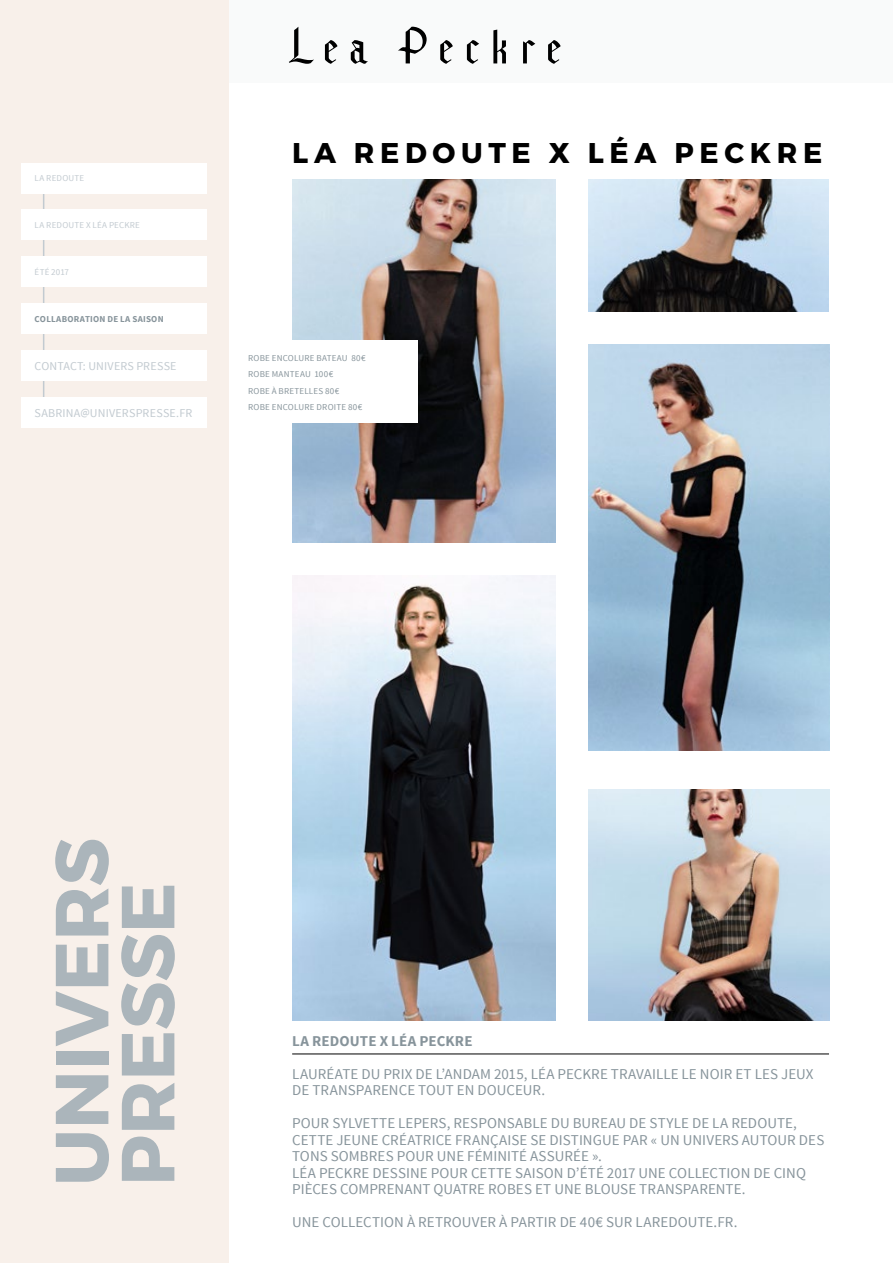
<style>
.page{position:relative;width:893px;height:1263px;background:#fff}
.page>*{position:absolute;margin:0;border:0;box-sizing:border-box;transform-origin:0 0}
.t1{font:700 75px/66px "Montserrat";color:#abb5bb}
.t2{font:700 28.5px "Montserrat";letter-spacing:.2em;color:#000}
.t3{font:15px/16.5px "Source Sans Pro";color:#87949b}
.t4{font:700 15px "Source Sans Pro";letter-spacing:.005em;color:#87949b}
.t5{font:12px "Source Sans Pro";letter-spacing:.015em;color:#c2cad0}
.t6{font:9px/16.5px "Source Sans Pro";letter-spacing:.02em;color:#87949b}
.t7{font:9px "Source Sans Pro";letter-spacing:.02em;color:#c2cad0}
.t8{font:700 9px "Source Sans Pro";letter-spacing:.025em;color:#87949b}
</style>
<div class="page">
<div style="left:0;top:0;width:893px;height:82px;background:#f9fafa"></div>
<svg style="left:325px;top:40px;width:12px;height:24px"></svg>
<svg style="left:351px;top:40px;width:17px;height:24px"></svg>
<svg style="left:440px;top:40px;width:13px;height:24px"></svg>
<svg style="left:467px;top:40px;width:12px;height:24px"></svg>
<svg style="left:493px;top:30px;width:13px;height:33px"></svg>
<svg style="left:523px;top:40px;width:12px;height:23px"></svg>
<svg style="left:548px;top:40px;width:13px;height:24px"></svg>
<svg style="left:289px;top:27px;width:25px;height:37px"></svg>
<svg style="left:398px;top:27px;width:29px;height:36px"></svg>
<div style="left:0;top:0;width:228px;height:1263px;background:#f8f0ea"></div>
<img style="left:292px;top:575px;width:264px;height:446px">
<img style="left:589px;top:179px;width:239px;height:132px">
<img style="left:589px;top:344px;width:240px;height:406px">
<img style="left:589px;top:790px;width:240px;height:231px">
<img style="left:292px;top:179px;width:264px;height:363px">
<div style="left:242px;top:340px;width:176px;height:82px;background:#fff"></div>
<hr style="left:292px;top:1053px;width:537px;height:1px;background:#000">
<hr style="left:43px;top:178px;width:1px;height:235px;background:#c2cad0">
<div style="left:21px;top:163px;width:186px;height:30px;background:#fff"></div>
<div style="left:21px;top:210px;width:186px;height:30px;background:#fff"></div>
<div style="left:21px;top:257px;width:186px;height:30px;background:#fff"></div>
<div style="left:21px;top:304px;width:186px;height:30px;background:#fff"></div>
<div style="left:21px;top:351px;width:186px;height:30px;background:#fff"></div>
<div style="left:21px;top:398px;width:186px;height:30px;background:#fff"></div>
<p class="t7" style="left:35px;top:173px;width:51px">LA REDOUTE</p>
<p class="t7" style="left:35px;top:220px;width:107px">LA REDOUTE X LÉA PECKRE</p>
<p class="t7" style="left:35px;top:267px;width:36px">ÉTÉ 2017</p>
<p class="t8" style="left:35px;top:313px;width:130px">COLLABORATION DE LA SAISON</p>
<p class="t5" style="left:35px;top:359px;width:143px">CONTACT: UNIVERS PRESSE</p>
<p class="t5" style="left:35px;top:406px;width:159px">SABRINA@UNIVERSPRESSE.FR</p>
<h2 class="t2" style="left:292px;top:135px;width:532px">LA REDOUTE X LÉA PECKRE</h2>
<p class="t6" style="left:248px;top:350px;width:119px">ROBE ENCOLURE BATEAU 80€<br>ROBE MANTEAU 100€<br>ROBE À BRETELLES 80€<br>ROBE ENCOLURE DROITE 80€</p>
<h1 class="t1" style="left:50px;top:1186px;width:350px;rotate:-90deg">UNIVERS<br>PRESSE</h1>
<p class="t4" style="left:292px;top:1031px;width:182px">LA REDOUTE X LÉA PECKRE</p>
<p class="t3" style="left:292px;top:1065px;width:523px">LAURÉATE DU PRIX DE L’ANDAM 2015, LÉA PECKRE TRAVAILLE LE NOIR ET LES JEUX<br>DE TRANSPARENCE TOUT EN DOUCEUR.</p>
<p class="t3" style="left:292px;top:1115px;width:534px">POUR SYLVETTE LEPERS, RESPONSABLE DU BUREAU DE STYLE DE LA REDOUTE, CETTE JEUNE CRÉATRICE FRANÇAISE SE DISTINGUE PAR « UN UNIVERS AUTOUR DES TONS SOMBRES POUR UNE FÉMINITÉ ASSURÉE ».<br>LÉA PECKRE DESSINE POUR CETTE SAISON D’ÉTÉ 2017 UNE COLLECTION DE CINQ PIÈCES COMPRENANT QUATRE ROBES ET UNE BLOUSE TRANSPARENTE.</p>
<p class="t3" style="left:292px;top:1214px;width:447px">UNE COLLECTION À RETROUVER À PARTIR DE 40€ SUR LAREDOUTE.FR.</p>
</div>
